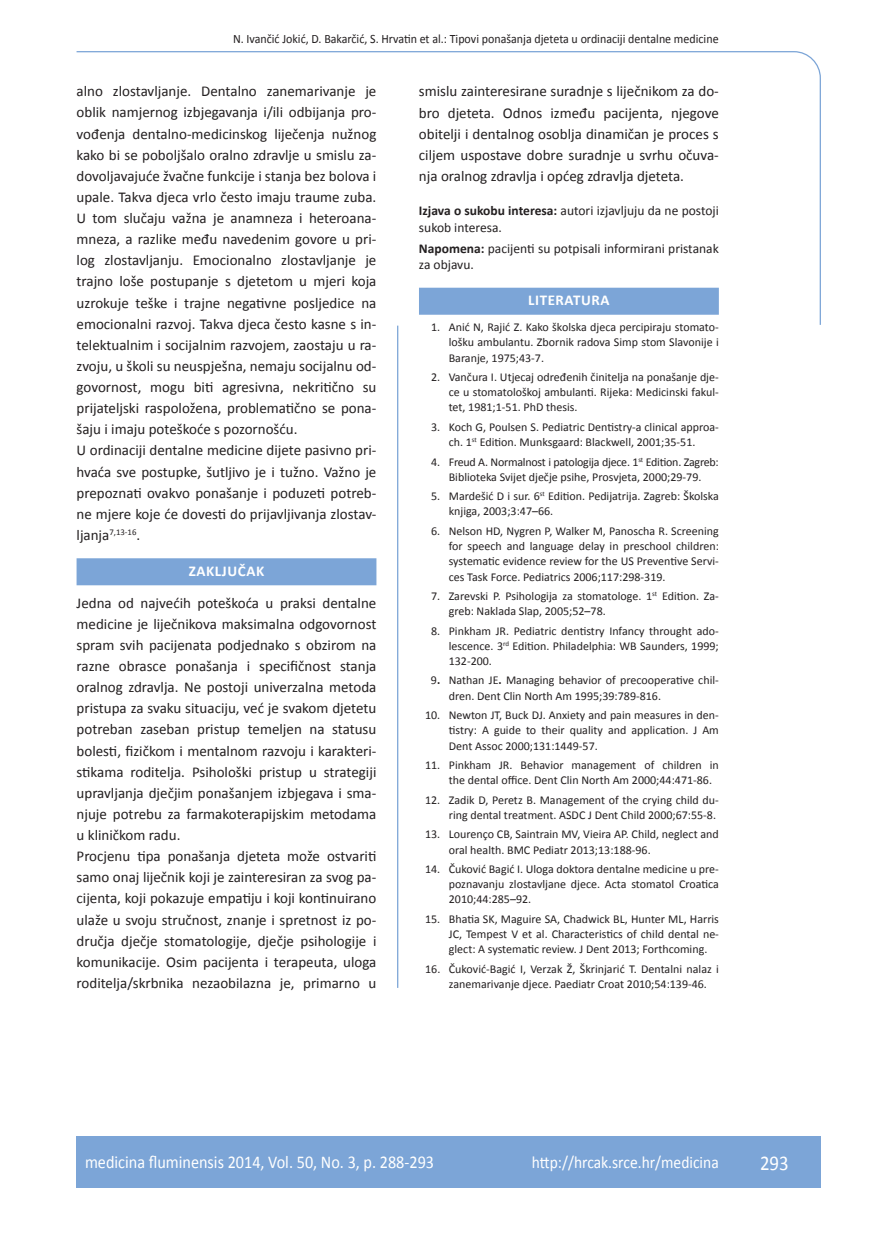
<style>
.page{position:relative;width:872px;height:1234px;background:#fff}
.page>*{position:absolute;margin:0;border:0;box-sizing:border-box;transform-origin:0 0}
.t1{font:21px "Calibri";color:#fff;scale:.9 1}
.t2{font:18px "Calibri";color:#fff;scale:.9 1}
.t3{font:17.25px "Calibri";color:#fff;scale:.9 1}
.t4{font:15px/21.1px "Calibri";color:#231f20}
.t5{font:700 15px "Calibri";letter-spacing:.04em;color:#fff}
.t6{font:13.5px/16.6px "Calibri";color:#231f20}
.t7{font:12.75px "Calibri";color:#231f20;scale:.94 1}
.t8{font:12px/15.1px "Calibri";color:#231f20;text-align:justify}
.t9{font:12px/15.1px "Calibri";letter-spacing:-.02em;color:#231f20;text-align:center}
.s1{font-weight:700}
</style>
<div class="page">
<svg style="left:76px;top:51px;width:745px;height:275px"></svg>
<hr style="left:397px;top:325px;width:1px;height:662px;background:#7ca5d7">
<div style="left:77px;top:1135px;width:744px;height:51px;background:#7ca5d7"></div>
<div style="left:77px;top:558px;width:299px;height:27px;background:#7ca5d7"></div>
<div style="left:419px;top:287px;width:300px;height:27px;background:#7ca5d7"></div>
<p class="t7" style="left:233px;top:30px;width:518px">N. Ivančić Jokić, D. Bakarčić, S. Hrvatin et al.: Tipovi ponašanja djeteta u ordinaciji dentalne medicine</p>
<p class="t4" style="left:77px;top:80px;width:301px">alno zlostavljanje. Dentalno zanemarivanje je oblik namjernog izbjegavanja i/ili odbijanja pro&shy;vođenja dentalno-medicinskog liječenja nužnog kako bi se poboljšalo oralno zdravlje u smislu za&shy;dovoljavajuće žvačne funkcije i stanja bez bolova i upale. Takva djeca vrlo često imaju traume zuba.<br>U tom slučaju važna je anamneza i heteroana&shy;mneza, a razlike među navedenim govore u pri&shy;log zlostavljanju. Emocionalno zlostavljanje je trajno loše postupanje s djetetom u mjeri koja uzrokuje teške i trajne negativne posljedice na emocionalni razvoj. Takva djeca često kasne s in&shy;telektualnim i socijalnim razvojem, zaostaju u ra&shy;zvoju, u školi su neuspješna, nemaju socijalnu od&shy;govornost, mogu biti agresivna, nekritično su prijateljski raspoložena, problematično se pona&shy;šaju i imaju poteškoće s pozornošću.<br>U ordinaciji dentalne medicine dijete pasivno pri&shy;hvaća sve postupke, šutljivo je i tužno. Važno je prepoznati ovakvo ponašanje i poduzeti potreb&shy;ne mjere koje će dovesti do prijavljivanja zlostav&shy;ljanja<sup>7,13-16</sup>.</p>
<p class="t5" style="left:189px;top:561px;width:77px">ZAKLJUČAK</p>
<p class="t4" style="left:77px;top:591px;width:301px">Jedna od najvećih poteškoća u praksi dentalne medicine je liječnikova maksimalna odgovornost spram svih pacijenata podjednako s obzirom na razne obrasce ponašanja i specifičnost stanja oralnog zdravlja. Ne postoji univerzalna metoda pristupa za svaku situaciju, već je svakom djetetu potreban zaseban pristup temeljen na statusu bolesti, fizičkom i mentalnom razvoju i karakteri&shy;stikama roditelja. Psihološki pristup u strategiji upravljanja dječjim ponašanjem izbjegava i sma&shy;njuje potrebu za farmakoterapijskim metodama u kliničkom radu.<br>Procjenu tipa ponašanja djeteta može ostvariti samo onaj liječnik koji je zainteresiran za svog pa&shy;cijenta, koji pokazuje empatiju i koji kontinuirano ulaže u svoju stručnost, znanje i spretnost iz po&shy;dručja dječje stomatologije, dječje psihologije i komunikacije. Osim pacijenta i terapeuta, uloga roditelja/skrbnika nezaobilazna je, primarno u</p>
<p class="t4" style="left:419px;top:80px;width:301px;text-align:justify">smislu zainteresirane suradnje s liječnikom za do&shy;bro djeteta. Odnos između pacijenta, njegove obitelji i dentalnog osoblja dinamičan je proces s ciljem uspostave dobre suradnje u svrhu očuva&shy;nja oralnog zdravlja i općeg zdravlja djeteta.</p>
<p class="t6" style="left:419px;top:201px;width:301px"><span class="s1">Izjava o sukobu interesa:</span> autori izjavljuju da ne postoji sukob interesa.</p>
<p class="t6" style="left:419px;top:239px;width:301px"><span class="s1">Napomena:</span> pacijenti su potpisali informirani pristanak za objavu.</p>
<p class="t5" style="left:528px;top:290px;width:83px">LITERATURA</p>
<p class="t8" style="left:449px;top:319px;width:271px;text-indent:-18px">1. Anić N, Rajić Z. Kako školska djeca percipiraju stomato&shy;lošku ambulantu. Zbornik radova Simp stom Slavonije i Baranje, 1975;43-7.</p>
<p class="t8" style="left:449px;top:369px;width:271px;text-indent:-18px">2. Vančura I. Utjecaj određenih činitelja na ponašanje dje&shy;ce u stomatološkoj ambulanti. Rijeka: Medicinski fakul&shy;tet, 1981;1-51. PhD thesis.</p>
<p class="t8" style="left:431px;top:418px;width:289px;text-align:center">3. Koch G, Poulsen S. Pediatric Dentistry-a clinical approa&shy;ch. 1<sup>st</sup> Edition. Munksgaard: Blackwell, 2001;35-51.</p>
<p class="t9" style="left:431px;top:453px;width:289px">4. Freud A. Normalnost i patologija djece. 1<sup>st</sup> Edition. Zagreb:<br>Biblioteka Svijet dječje psihe, Prosvjeta, 2000;29-79.</p>
<p class="t8" style="left:449px;top:488px;width:271px;text-indent:-18px">5. Mardešić D i sur. 6<sup>st</sup> Edition. Pedijatrija. Zagreb: Školska knjiga, 2003;3:47–66.</p>
<p class="t8" style="left:449px;top:522px;width:272px;text-indent:-18px">6. Nelson HD, Nygren P, Walker M, Panoscha R. Screening for speech and language delay in preschool children: systematic evidence review for the US Preventive Servi&shy;ces Task Force. Pediatrics 2006;117:298-319.</p>
<p class="t8" style="left:449px;top:587px;width:271px;text-indent:-18px">7. Zarevski P. Psihologija za stomatologe. 1<sup>st</sup> Edition. Za&shy;greb: Naklada Slap, 2005;52–78.</p>
<p class="t8" style="left:449px;top:622px;width:272px;text-indent:-18px">8. Pinkham JR. Pediatric dentistry Infancy throught ado&shy;lescence. 3<sup>rd</sup> Edition. Philadelphia: WB Saunders, 1999; 132-200.</p>
<p class="t8" style="left:449px;top:672px;width:271px;text-indent:-18px">9<span class="s1">.</span> Nathan JE<span class="s1">.</span> Managing behavior of precooperative chil&shy;dren. Dent Clin North Am 1995;39:789-816.</p>
<p class="t8" style="left:449px;top:706px;width:271px;text-indent:-24px">10. Newton JT, Buck DJ. Anxiety and pain measures in den&shy;tistry: A guide to their quality and application. J Am Dent Assoc 2000;131:1449-57.</p>
<p class="t8" style="left:449px;top:756px;width:271px;text-indent:-24px">11. Pinkham JR. Behavior management of children in the dental office. Dent Clin North Am 2000;44:471-86.</p>
<p class="t8" style="left:425px;top:791px;width:295px;text-align:right">12. Zadik D, Peretz B. Management of the crying child du&shy;ring dental treatment. ASDC J Dent Child 2000;67:55-8.</p>
<p class="t8" style="left:449px;top:826px;width:271px;text-indent:-24px">13. Lourenço CB, Saintrain MV, Vieira AP. Child, neglect and oral health. BMC Pediatr 2013;13:188-96.</p>
<p class="t8" style="left:449px;top:860px;width:271px;text-indent:-24px">14. Čuković Bagić I. Uloga doktora dentalne medicine u pre&shy;poznavanju zlostavljane djece. Acta stomatol Croatica 2010;44:285–92.</p>
<p class="t8" style="left:449px;top:910px;width:271px;text-indent:-24px">15. Bhatia SK, Maguire SA, Chadwick BL, Hunter ML, Harris JC, Tempest V et al. Characteristics of child dental ne&shy;glect: A systematic review. J Dent 2013; Forthcoming.</p>
<p class="t8" style="left:449px;top:960px;width:271px;text-indent:-24px">16. Čuković-Bagić I, Verzak Ž, Škrinjarić T. Dentalni nalaz i zanemarivanje djece. Paediatr Croat 2010;54:139-46.</p>
<p class="t2" style="left:85px;top:1150px;width:389px">medicina fluminensis 2014, Vol. 50, No. 3, p. 288-293</p>
<p class="t3" style="left:532px;top:1151px;width:209px">http://hrcak.srce.hr/medicina</p>
<h1 class="t1" style="left:760px;top:1149px;width:33px">293</h1>
</div>
